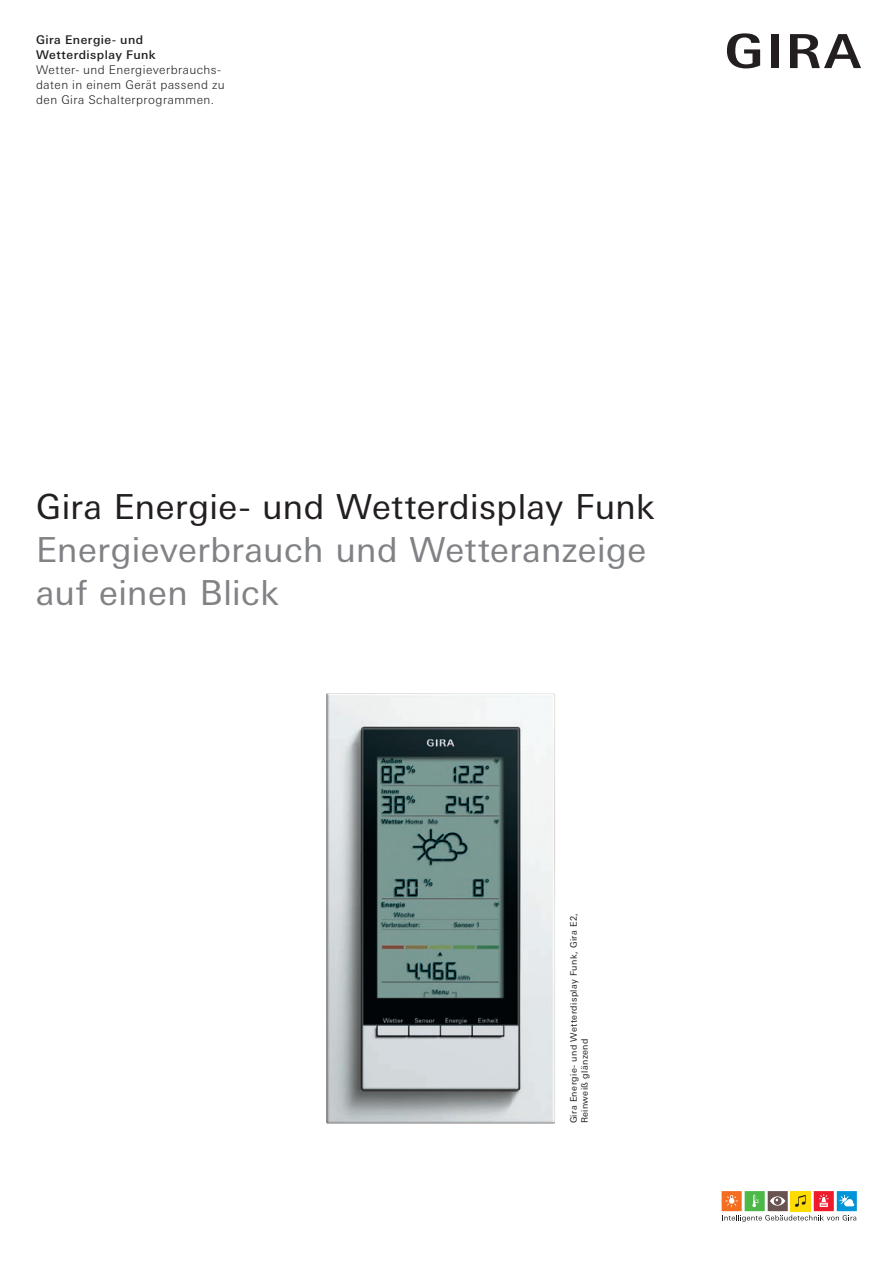
<style>
.page{position:relative;width:893px;height:1263px;background:#fff}
.page>*{position:absolute;margin:0;border:0;box-sizing:border-box;transform-origin:0 0}
.t1{font:34.5px/43.2px "Linotype Univers Basic";letter-spacing:.015em;color:#808285}
.t2{font:34.5px "Linotype Univers Basic";letter-spacing:.015em;color:#231f20}
.t3{font:300 12px/15px "Linotype Univers Basic";letter-spacing:.04em;color:#231f20}
.t4{font:500 12px/15px "Linotype Univers Basic";letter-spacing:.04em;color:#231f20}
.t5{font:9px/11.2px "Linotype Univers Basic";letter-spacing:.045em;color:#231f20}
</style>
<div class="page">
<img style="left:326px;top:693px;width:229px;height:430px">
<svg style="left:722px;top:1191px;width:135px;height:31px"></svg>
<div style="left:771px;top:34px;width:7px;height:34px;background:#231f20"></div>
<svg style="left:727px;top:33px;width:33px;height:35px"></svg>
<svg style="left:790px;top:34px;width:71px;height:34px"></svg>
<p class="t4" style="left:36px;top:32px;width:121px">Gira Energie- und<br>Wetterdisplay Funk</p>
<p class="t3" style="left:36px;top:62px;width:190px">Wetter- und Energieverbrauchs&shy;daten in einem Gerät passend zu den Gira Schalterprogrammen.</p>
<h1 class="t2" style="left:36px;top:487px;width:620px">Gira Energie- und Wetterdisplay Funk</h1>
<h1 class="t1" style="left:36px;top:528px;width:612px">Energieverbrauch und Wetteranzeige auf einen Blick</h1>
<p class="t5" style="left:568px;top:1123px;width:212px;rotate:-90deg">Gira Energie- und Wetterdisplay Funk, Gira E2,<br>Reinweiß glänzend</p>
</div>
